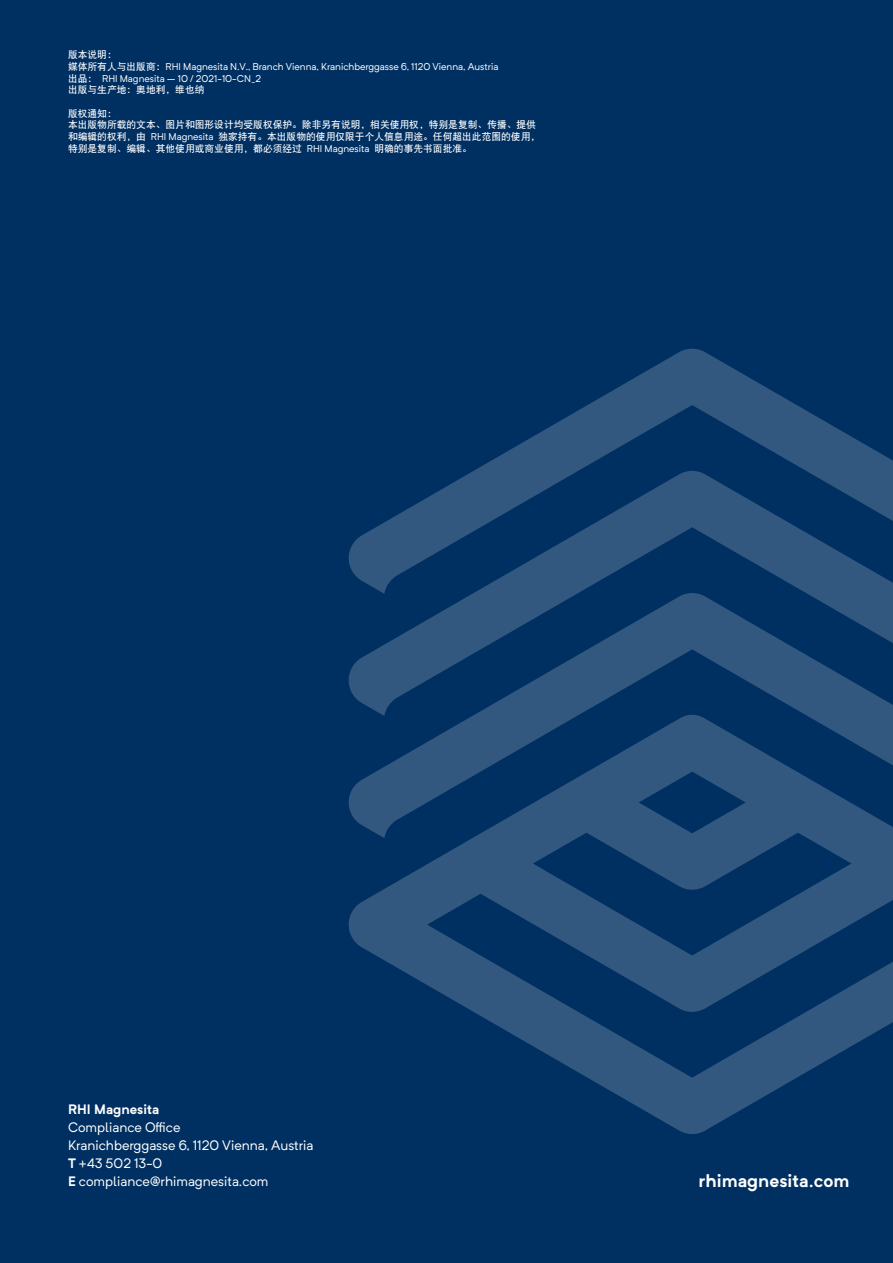
<style>
.page{position:relative;width:893px;height:1263px;background:#003062}
.page>*{position:absolute;margin:0;border:0;box-sizing:border-box;transform-origin:0 0}
.t1{font:700 18px "Neutrif Pro";color:#fff}
.t2{font:13.5px/18px "Neutrif Pro";color:#fff}
.t3{font:700 13.5px "Neutrif Pro";color:#fff}
.t4{font:9.75px/11.7px "DF Hei W7";color:#fff}
.t5{font:9.75px/11.7px "Neutrif Pro";color:#fff}
.s1{font-family:"DF Hei W7"}
.s2{font-family:"Neutrif Pro"}
.s3{font-weight:700}
</style>
<div class="page">
<svg style="left:349px;top:348px;width:544px;height:786px"></svg>
<p class="t4" style="left:68px;top:49px;width:50px">版本说明：</p>
<p class="t5" style="left:68px;top:60px;width:432px"><span class="s1">媒体所有人与出版商：</span>RHI Magnesita N.V., Branch Vienna, Kranichberggasse 6, 1120 Vienna, Austria<span class="s1">出品：</span> RHI Magnesita – 10 / 2021-10-CN_2</p>
<p class="t4" style="left:68px;top:84px;width:138px">出版与生产地：奥地利，维也纳</p>
<p class="t4" style="left:68px;top:107px;width:474px">版权通知：<br>本出版物所载的文本、图片和图形设计均受版权保护。除非另有说明，相关使用权，特别是复制、传播、提供和编辑的权利，由 <span class="s2">RHI Magnesita</span> 独家持有。本出版物的使用仅限于个人信息用途。任何超出此范围的使用，特别是复制、编辑、其他使用或商业使用，都必须经过 <span class="s2">RHI Magnesita</span> 明确的事先书面批准。</p>
<h2 class="t3" style="left:68px;top:1100px;width:93px">RHI Magnesita</h2>
<h2 class="t2" style="left:68px;top:1118px;width:247px">Compliance Office<br>Kranichberggasse 6, 1120 Vienna, Austria<br><span class="s3">T</span> +43 502 13-0<br><span class="s3">E</span> compliance@rhimagnesita.com</h2>
<h1 class="t1" style="left:698px;top:1168px;width:153px">rhimagnesita.com</h1>
</div>
